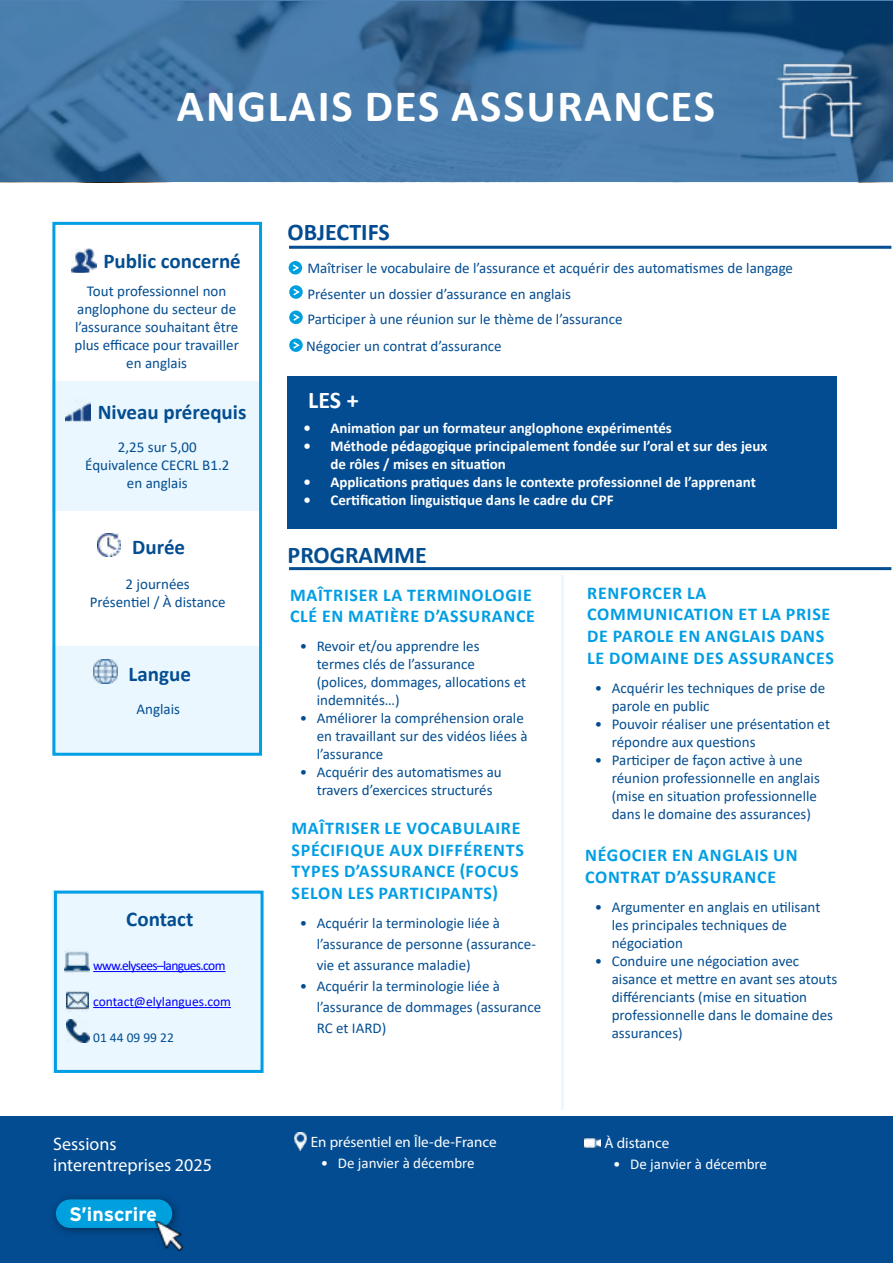
<style>
.page{position:relative;width:893px;height:1263px;background:#fff}
.page>*{position:absolute;margin:0;border:0;box-sizing:border-box;transform-origin:0 0}
.t1{font:700 45px "Calibri";letter-spacing:.04em;color:#fff}
.t2{font:700 24px "Calibri";color:#034c91}
.t3{font:700 24px "Calibri";color:#034d91}
.t4{font:700 24px "Calibri";color:#fff}
.t5{font:700 21px "Calibri";color:#034d91}
.t6{font:700 19.5px "Interstate";color:#fff}
.t7{font:700 18px/21.6px "Calibri";letter-spacing:.04em;color:#009ee4}
.t8{font:18px/21.6px "Myriad Pro";color:#fff}
.t9{font:15px/18px "Calibri";color:#034d91}
.t10{font:700 15px/18px "Calibri";color:#fff}
.t11{font:15px/25.8px "Calibri";color:#034c91}
.t12{font:15px "Calibri";color:#fff}
.t13{font:15px "Myriad Pro";color:#fff}
.t14{font:13.5px "Calibri";letter-spacing:-.05em;color:#00f}
.t15{font:13.5px "Calibri";letter-spacing:-.01em;color:#00f}
.t16{font:13.5px "Calibri";color:#034d91}
</style>
<div class="page">
<div style="left:52px;top:891px;width:210px;height:182px;background:#eaf7fe"></div>
<div style="left:52px;top:646px;width:210px;height:109px;background:#eaf7fe"></div>
<div style="left:52px;top:381px;width:210px;height:129px;background:#eaf7fe"></div>
<svg style="left:0;top:0;width:893px;height:182px;background:#3f72a0"></svg>
<div style="left:52px;top:222px;width:210px;height:534px;border:3px solid #009ee4"></div>
<svg style="left:289px;top:261px;width:13px;height:13px"></svg>
<svg style="left:291px;top:263px;width:10px;height:10px"></svg>
<svg style="left:289px;top:285px;width:14px;height:14px"></svg>
<svg style="left:292px;top:287px;width:9px;height:10px"></svg>
<div style="left:289px;top:311px;width:14px;height:13px;background:#00a0de;border-radius:50%"></div>
<svg style="left:293px;top:314px;width:7px;height:7px"></svg>
<svg style="left:289px;top:338px;width:14px;height:14px"></svg>
<svg style="left:292px;top:340px;width:9px;height:10px"></svg>
<div style="left:288px;top:376px;width:549px;height:153px;background:#034c91"></div>
<img style="left:72px;top:249px;width:24px;height:23px">
<img style="left:65px;top:401px;width:26px;height:20px">
<img style="left:97px;top:533px;width:24px;height:24px">
<div style="left:54px;top:891px;width:210px;height:182px;border:3px solid #009ee4"></div>
<img style="left:93px;top:660px;width:24px;height:24px">
<hr style="left:289px;top:246px;width:602px;height:3px;background:#034d91">
<hr style="left:561px;top:575px;width:3px;height:535px;background:#eaf7fe">
<hr style="left:289px;top:567px;width:602px;height:3px;background:#034d91">
<img style="left:64px;top:951px;width:25px;height:22px">
<img style="left:66px;top:991px;width:22px;height:19px">
<img style="left:67px;top:1020px;width:23px;height:23px">
<div style="left:0;top:1116px;width:893px;height:147px;background:#034c91"></div>
<div style="left:49px;top:1192px;width:132px;height:45px;background:#000;opacity:.43"></div>
<div style="left:57px;top:1200px;width:114px;height:27px;background:#00a0de;border-radius:14px"></div>
<div style="left:56px;top:1199px;width:116px;height:29px;border:2px solid #00a0de;border-radius:14px"></div>
<img style="left:156px;top:1222px;width:27px;height:28px">
<img style="left:774px;top:54px;width:92px;height:89px">
<hr style="left:93px;top:971px;width:132px;height:1px;background:#00f">
<hr style="left:93px;top:1007px;width:138px;height:1px;background:#00f">
<img style="left:293px;top:1132px;width:15px;height:18px">
<img style="left:585px;top:1137px;width:15px;height:12px">
<h1 class="t1" style="left:177px;top:84px;width:540px">ANGLAIS DES ASSURANCES</h1>
<h3 class="t5" style="left:103px;top:250px;width:139px">Public concerné</h3>
<p class="t9" style="left:74px;top:281px;width:166px;text-align:center">Tout professionnel non anglophone du secteur de l’assurance souhaitant être plus efÏcace pour travailler en anglais</p>
<h3 class="t5" style="left:98px;top:402px;width:150px">Niveau prérequis</h3>
<p class="t9" style="left:85px;top:438px;width:146px;text-align:center">2,25 sur 5,00<br>Équivalence CECRL B1.2 en anglais</p>
<h3 class="t5" style="left:132px;top:537px;width:54px">Durée</h3>
<p class="t9" style="left:90px;top:575px;width:137px;text-align:center">2 journées<br>Présentiel / À distance</p>
<h3 class="t5" style="left:129px;top:664px;width:64px">Langue</h3>
<p class="t9" style="left:137px;top:700px;width:45px">Anglais</p>
<h3 class="t5" style="left:126px;top:909px;width:68px">Contact</h3>
<p class="t14" style="left:93px;top:956px;width:134px">www.elysees–langues.com</p>
<p class="t15" style="left:93px;top:992px;width:139px">contact@elylangues.com</p>
<p class="t16" style="left:93px;top:1031px;width:82px">01 44 09 99 22</p>
<p class="t8" style="left:53px;top:1133px;width:160px">Sessions interentreprises 2025</p>
<h3 class="t6" style="left:69px;top:1206px;width:89px">S’inscrire</h3>
<h2 class="t2" style="left:288px;top:220px;width:104px">OBJECTIFS</h2>
<p class="t11" style="left:306px;top:255px;width:488px">Maîtriser le vocabulaire de l’assurance et acquérir des automatismes de langage Présenter un dossier d’assurance en anglais<br>Participer à une réunion sur le thème de l’assurance<br>Négocier un contrat d’assurance</p>
<h2 class="t4" style="left:308px;top:388px;width:52px">LES +</h2>
<p class="t10" style="left:303px;top:419px;width:370px">• Animation par un formateur anglophone expérimentés</p>
<p class="t10" style="left:330px;top:437px;width:438px;text-indent:-27px">• Méthode pédagogique principalement fondée sur l’oral et sur des jeux de rôles / mises en situation</p>
<p class="t10" style="left:303px;top:473px;width:454px">• Applications pratiques dans le contexte professionnel de l’apprenant</p>
<p class="t10" style="left:303px;top:491px;width:312px">• Certification linguistique dans le cadre du CPF</p>
<h2 class="t3" style="left:288px;top:543px;width:141px">PROGRAMME</h2>
<p class="t7" style="left:290px;top:584px;width:247px">MAÎTRISER LA TERMINOLOGIE<br>CLÉ EN MATIÈRE D’ASSURANCE</p>
<p class="t9" style="left:317px;top:637px;width:211px;text-indent:-17px">• Revoir et/ou apprendre les termes clés de l’assurance (polices, dommages, allocations et indemnités…)</p>
<p class="t9" style="left:317px;top:709px;width:212px;text-indent:-17px">• Améliorer la compréhension orale en travaillant sur des vidéos liées à l’assurance</p>
<p class="t9" style="left:300px;top:763px;width:204px;text-align:center">• Acquérir des automatismes au travers d’exercices structurés</p>
<p class="t7" style="left:292px;top:817px;width:234px">MAÎTRISER LE VOCABULAIRE<br>SPÉCIFIQUE AUX DIFFÉRENTS<br>TYPES D’ASSURANCE (FOCUS<br>SELON LES PARTICIPANTS)</p>
<p class="t9" style="left:317px;top:912px;width:221px;line-height:21px;text-indent:-17px">• Acquérir la terminologie liée à l’assurance de personne (assurance&shy;vie et assurance maladie)</p>
<p class="t9" style="left:317px;top:975px;width:226px;line-height:21px;text-indent:-17px">• Acquérir la terminologie liée à l’assurance de dommages (assurance<br>RC et IARD)</p>
<p class="t7" style="left:587px;top:582px;width:248px">RENFORCER LA<br>COMMUNICATION ET LA PRISE<br>DE PAROLE EN ANGLAIS DANS<br>LE DOMAINE DES ASSURANCES</p>
<p class="t9" style="left:612px;top:679px;width:215px;text-indent:-17px">• Acquérir les techniques de prise de parole en public</p>
<p class="t9" style="left:612px;top:715px;width:220px;text-indent:-17px">• Pouvoir réaliser une présentation et répondre aux questions</p>
<p class="t9" style="left:612px;top:751px;width:210px;text-indent:-17px">• Participer de façon active à une réunion professionnelle en anglais (mise en situation professionnelle dans le domaine des assurances)</p>
<p class="t7" style="left:585px;top:844px;width:214px">NÉGOCIER EN ANGLAIS UN<br>CONTRAT D’ASSURANCE</p>
<p class="t9" style="left:612px;top:898px;width:210px;text-indent:-17px">• Argumenter en anglais en utilisant les principales techniques de négociation</p>
<p class="t9" style="left:612px;top:952px;width:227px;text-indent:-17px">• Conduire une négociation avec aisance et mettre en avant ses atouts différenciants (mise en situation professionnelle dans le domaine des assurances)</p>
<p class="t13" style="left:311px;top:1134px;width:187px">En présentiel en Île-de-France</p>
<p class="t12" style="left:321px;top:1156px;width:155px">• De janvier à décembre</p>
<p class="t12" style="left:613px;top:1157px;width:155px">• De janvier à décembre</p>
<p class="t13" style="left:604px;top:1135px;width:66px">À distance</p>
</div>
